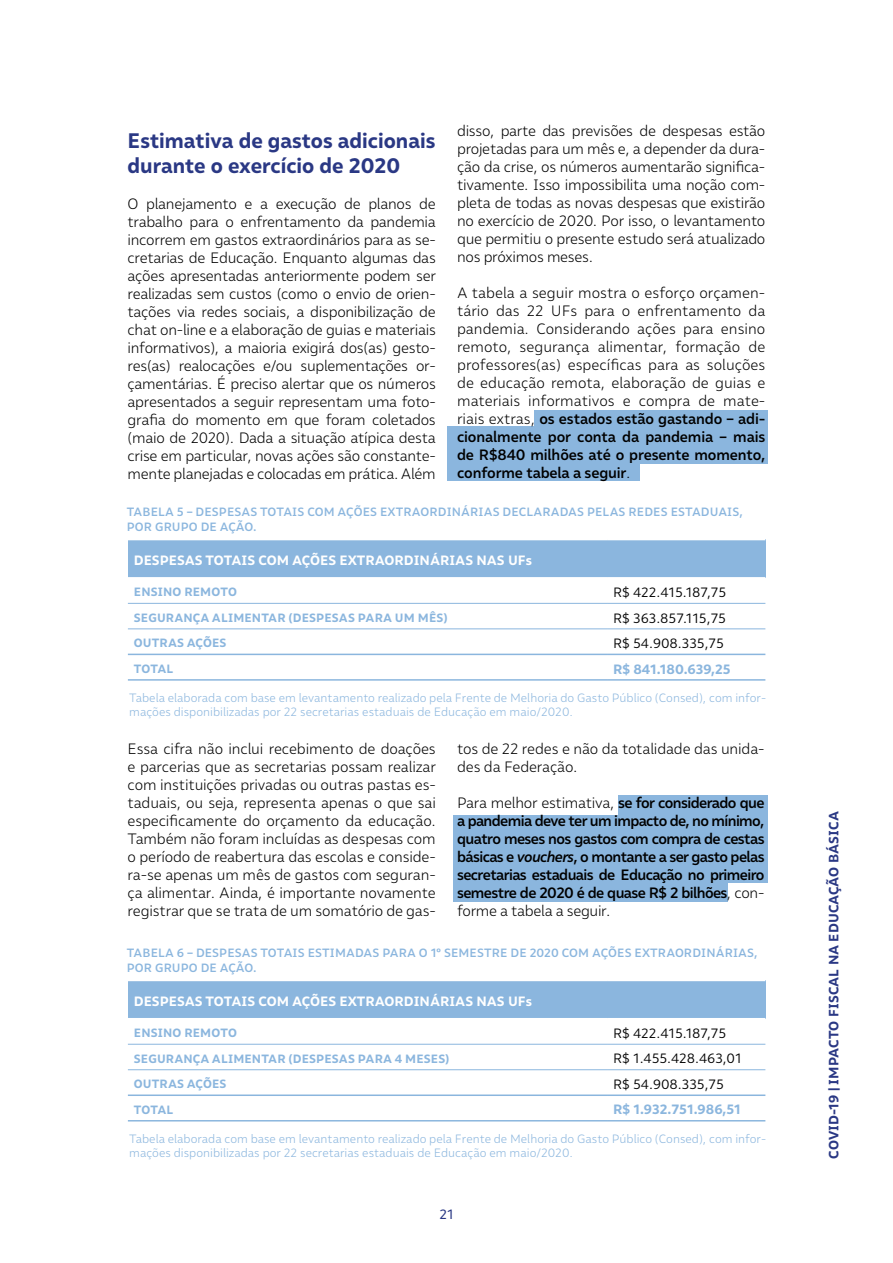
<style>
.page{position:relative;width:893px;height:1263px;background:#fff}
.page>*{position:absolute;margin:0;border:0;box-sizing:border-box;transform-origin:0 0}
.t1{font:700 21px/25.2px "Malva";color:#2a3884}
.t2{font:300 15px/18px "Malva";letter-spacing:-.01em;color:#000;text-align:justify}
.t3{font:500 15px/18px "Malva";letter-spacing:-.04em;color:#000;text-align:justify}
.t4{font:13.5px "Malva";color:#000}
.t5{font:700 13.5px "Malva";color:#fff}
.t6{font:700 13.5px "Malva";letter-spacing:.01em;color:#2a3884}
.t7{font:700 13.5px "Malva";color:#8bb6de}
.t8{font:13.5px "Malva";color:#2a3884}
.t9{font:300 12px/14.4px "Malva";color:#8bb6de}
.t10{font:500 12px/14.4px "Malva";letter-spacing:.01em;color:#8bb6de}
.t11{font:700 12px "Malva";letter-spacing:.01em;color:#8bb6de}
.s1{font-weight:500}
.s2{font-weight:300}
.s3{font-style:italic}
</style>
<div class="page">
<div style="left:453px;top:883px;width:275px;height:19px;background:#8bb6de"></div>
<div style="left:453px;top:863px;width:314px;height:20px;background:#8bb6de"></div>
<div style="left:453px;top:844px;width:314px;height:19px;background:#8bb6de"></div>
<div style="left:453px;top:828px;width:314px;height:19px;background:#8bb6de"></div>
<div style="left:453px;top:815px;width:314px;height:19px;background:#8bb6de"></div>
<div style="left:618px;top:796px;width:149px;height:19px;background:#8bb6de"></div>
<div style="left:534px;top:410px;width:233px;height:20px;background:#8bb6de"></div>
<div style="left:447px;top:426px;width:320px;height:20px;background:#8bb6de"></div>
<div style="left:447px;top:444px;width:320px;height:20px;background:#8bb6de"></div>
<div style="left:447px;top:461px;width:192px;height:19px;background:#8bb6de"></div>
<div style="left:128px;top:539px;width:637px;height:39px;background:#8bb6de"></div>
<hr style="left:128px;top:539px;width:479px;height:1px;background:#fff">
<hr style="left:607px;top:539px;width:158px;height:1px;background:#fff">
<hr style="left:128px;top:577px;width:479px;height:2px;background:#fff">
<hr style="left:607px;top:577px;width:158px;height:2px;background:#fff">
<hr style="left:128px;top:654px;width:479px;height:1px;background:#8bb6de">
<hr style="left:128px;top:679px;width:479px;height:2px;background:#8bb6de">
<hr style="left:607px;top:654px;width:158px;height:1px;background:#8bb6de">
<hr style="left:607px;top:679px;width:158px;height:2px;background:#8bb6de">
<hr style="left:128px;top:603px;width:479px;height:1px;background:#8bb6de">
<hr style="left:607px;top:603px;width:158px;height:1px;background:#8bb6de">
<hr style="left:128px;top:628px;width:479px;height:1px;background:#8bb6de">
<hr style="left:607px;top:628px;width:158px;height:1px;background:#8bb6de">
<div style="left:128px;top:980px;width:637px;height:39px;background:#8bb6de"></div>
<hr style="left:128px;top:980px;width:479px;height:1px;background:#fff">
<hr style="left:607px;top:980px;width:158px;height:1px;background:#fff">
<hr style="left:128px;top:1018px;width:479px;height:1px;background:#fff">
<hr style="left:607px;top:1018px;width:158px;height:1px;background:#fff">
<hr style="left:128px;top:1094px;width:479px;height:2px;background:#8bb6de">
<hr style="left:128px;top:1120px;width:479px;height:1px;background:#8bb6de">
<hr style="left:607px;top:1094px;width:158px;height:2px;background:#8bb6de">
<hr style="left:607px;top:1120px;width:158px;height:1px;background:#8bb6de">
<hr style="left:128px;top:1044px;width:479px;height:1px;background:#8bb6de">
<hr style="left:607px;top:1044px;width:158px;height:1px;background:#8bb6de">
<hr style="left:128px;top:1069px;width:479px;height:1px;background:#8bb6de">
<hr style="left:607px;top:1069px;width:158px;height:1px;background:#8bb6de">
<h1 class="t1" style="left:128px;top:127px;width:309px">Estimativa de gastos adicionais durante o exercício de 2020</h1>
<p class="t2" style="left:128px;top:194px;width:310px">O planejamento e a execução de planos de trabalho para o enfrentamento da pandemia incorrem em gastos extraordinários para as se&shy;cretarias de Educação. Enquanto algumas das ações apresentadas anteriormente podem ser realizadas sem custos (como o envio de orien&shy;tações via redes sociais, a disponibilização de chat on-line e a elaboração de guias e materiais informativos), a maioria exigirá dos(as) gesto&shy;res(as) realocações e/ou suplementações or&shy;çamentárias. É preciso alertar que os números apresentados a seguir representam uma foto&shy;grafia do momento em que foram coletados (maio de 2020). Dada a situação atípica desta crise em particular, novas ações são constante&shy;mente planejadas e colocadas em prática. Além</p>
<p class="t2" style="left:457px;top:121px;width:310px">disso, parte das previsões de despesas estão projetadas para um mês e, a depender da dura&shy;ção da crise, os números aumentarão significa&shy;tivamente. Isso impossibilita uma noção com&shy;pleta de todas as novas despesas que existirão no exercício de 2020. Por isso, o levantamento que permitiu o presente estudo será atualizado nos próximos meses.</p>
<p class="t2" style="left:457px;top:283px;width:310px">A tabela a seguir mostra o esforço orçamen&shy;tário das 22 UFs para o enfrentamento da pandemia. Considerando ações para ensino remoto, segurança alimentar, formação de professores(as) específicas para as soluções de educação remota, elaboração de guias e materiais informativos e compra de mate&shy;riais extras, <span class="s1">os estados estão gastando – adi&shy;cionalmente por conta da pandemia – mais de R$840 milhões até o presente momento, conforme tabela a seguir</span>.</p>
<p class="t10" style="left:127px;top:504px;width:618px">TABELA 5 – DESPESAS TOTAIS COM AÇÕES EXTRAORDINÁRIAS DECLARADAS PELAS REDES ESTADUAIS,<br>POR GRUPO DE AÇÃO.</p>
<p class="t5" style="left:134px;top:552px;width:400px">DESPESAS TOTAIS COM AÇÕES EXTRAORDINÁRIAS NAS UFs</p>
<p class="t11" style="left:134px;top:585px;width:104px">ENSINO REMOTO</p>
<p class="t4" style="left:613px;top:584px;width:115px">R$ 422.415.187,75</p>
<p class="t11" style="left:134px;top:610px;width:315px">SEGURANÇA ALIMENTAR (DESPESAS PARA UM MÊS)</p>
<p class="t4" style="left:613px;top:610px;width:114px">R$ 363.857.115,75</p>
<p class="t11" style="left:134px;top:636px;width:94px">OUTRAS AÇÕES</p>
<p class="t4" style="left:613px;top:635px;width:112px">R$ 54.908.335,75</p>
<p class="t11" style="left:134px;top:661px;width:41px">TOTAL</p>
<p class="t7" style="left:613px;top:661px;width:119px">R$ 841.180.639,25</p>
<p class="t9" style="left:129px;top:690px;width:638px">Tabela elaborada com base em levantamento realizado pela Frente de Melhoria do Gasto Público (Consed), com infor&shy;mações disponibilizadas por 22 secretarias estaduais de Educação em maio/2020.</p>
<p class="t2" style="left:128px;top:740px;width:310px">Essa cifra não inclui recebimento de doações e parcerias que as secretarias possam realizar com instituições privadas ou outras pastas es&shy;taduais, ou seja, representa apenas o que sai especificamente do orçamento da educação.<br>Também não foram incluídas as despesas com o período de reabertura das escolas e conside&shy;ra-se apenas um mês de gastos com seguran&shy;ça alimentar. Ainda, é importante novamente registrar que se trata de um somatório de gas-</p>
<p class="t2" style="left:457px;top:740px;width:309px">tos de 22 redes e não da totalidade das unida&shy;des da Federação.</p>
<p class="t3" style="left:457px;top:793px;width:309px"><span class="s2">Para melhor estimativa,</span> se for considerado que a pandemia deve ter um impacto de, no mínimo, quatro meses nos gastos com compra de cestas básicas e <span class="s3">vouchers</span>, o montante a ser gasto pelas secretarias estaduais de Educação no primeiro semestre de 2020 é de quase R$ 2 bilhões<span class="s2">, con&shy;forme a tabela a seguir.</span></p>
<p class="t10" style="left:127px;top:945px;width:632px">TABELA 6 – DESPESAS TOTAIS ESTIMADAS PARA O 1º SEMESTRE DE 2020 COM AÇÕES EXTRAORDINÁRIAS,<br>POR GRUPO DE AÇÃO.</p>
<p class="t5" style="left:134px;top:993px;width:400px">DESPESAS TOTAIS COM AÇÕES EXTRAORDINÁRIAS NAS UFs</p>
<p class="t11" style="left:134px;top:1026px;width:104px">ENSINO REMOTO</p>
<p class="t4" style="left:613px;top:1025px;width:115px">R$ 422.415.187,75</p>
<p class="t11" style="left:134px;top:1051px;width:317px">SEGURANÇA ALIMENTAR (DESPESAS PARA 4 MESES)</p>
<p class="t4" style="left:613px;top:1051px;width:130px">R$ 1.455.428.463,01</p>
<p class="t11" style="left:134px;top:1077px;width:94px">OUTRAS AÇÕES</p>
<p class="t4" style="left:613px;top:1076px;width:112px">R$ 54.908.335,75</p>
<p class="t11" style="left:134px;top:1102px;width:41px">TOTAL</p>
<p class="t7" style="left:613px;top:1101px;width:129px">R$ 1.932.751.986,51</p>
<p class="t9" style="left:129px;top:1131px;width:638px">Tabela elaborada com base em levantamento realizado pela Frente de Melhoria do Gasto Público (Consed), com infor&shy;mações disponibilizadas por 22 secretarias estaduais de Educação em maio/2020.</p>
<p class="t8" style="left:439px;top:1206px;width:16px">21</p>
<p class="t6" style="left:825px;top:1159px;width:349px;rotate:-90deg">COVID-19 | IMPACTO FISCAL NA EDUCAÇÃO BÁSICA</p>
</div>
